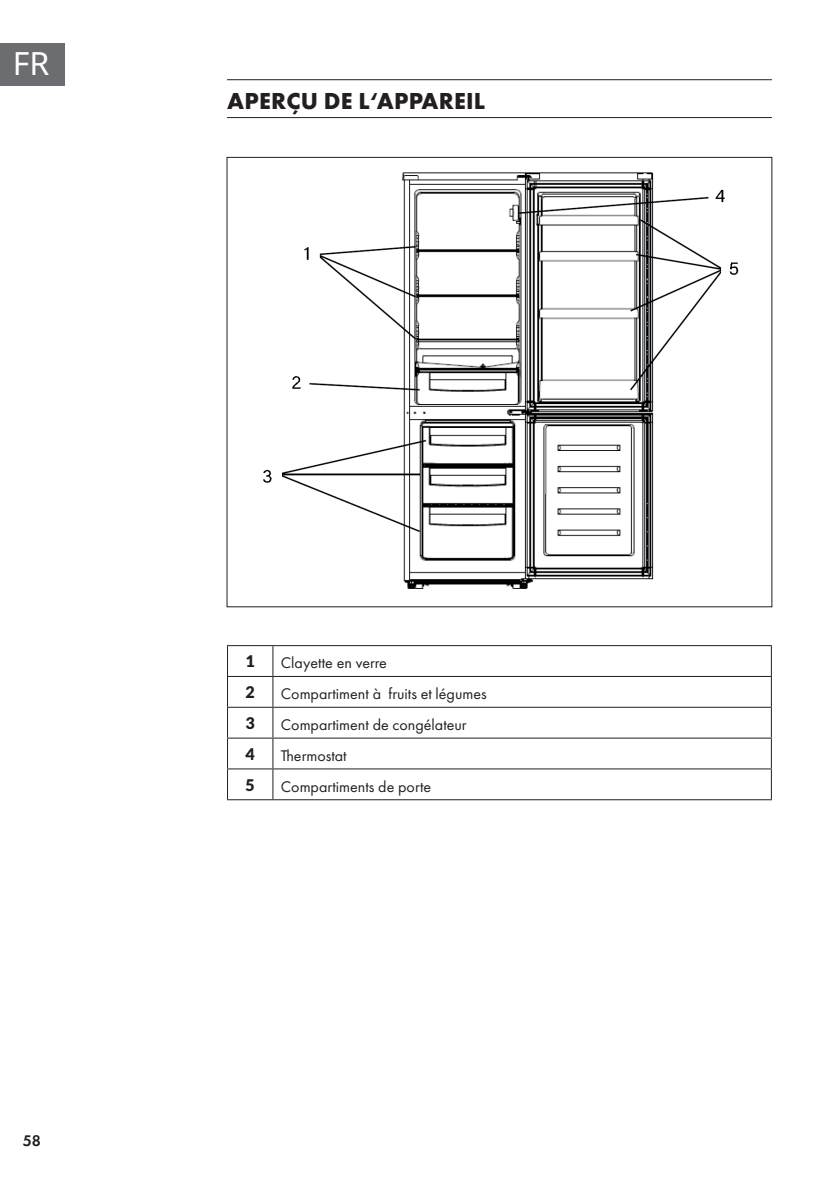
<style>
.page{position:relative;width:840px;height:1191px;background:#fff}
.page>*{position:absolute;margin:0;border:0;box-sizing:border-box;transform-origin:0 0}
.t1{font:32px "Noto Sans";color:#fff}
.t2{font:700 24px "Futura PTW08";letter-spacing:.01em;color:#231f20}
.t3{font:16px "Futura PTW08";color:#231f20}
.t4{font:900 16px "Lato";color:#231f20}
.t5{font:600 16px "Futura PTW08";color:#231f20}
</style>
<div class="page">
<div style="left:0;top:43px;width:65px;height:42px;background:#6c6d70"></div>
<hr style="left:227px;top:79px;width:544px;height:1px;background:#231f20">
<hr style="left:227px;top:117px;width:544px;height:1px;background:#231f20">
<hr style="left:227px;top:645px;width:46px;height:1px;background:#231f20">
<hr style="left:227px;top:646px;width:1px;height:30px;background:#231f20">
<hr style="left:273px;top:645px;width:498px;height:1px;background:#231f20">
<hr style="left:272px;top:646px;width:1px;height:30px;background:#231f20">
<hr style="left:770px;top:646px;width:1px;height:30px;background:#231f20">
<hr style="left:227px;top:676px;width:46px;height:1px;background:#231f20">
<hr style="left:227px;top:677px;width:1px;height:30px;background:#231f20">
<hr style="left:273px;top:676px;width:498px;height:1px;background:#231f20">
<hr style="left:272px;top:677px;width:1px;height:30px;background:#231f20">
<hr style="left:770px;top:677px;width:1px;height:30px;background:#231f20">
<hr style="left:227px;top:707px;width:46px;height:1px;background:#231f20">
<svg style="left:227px;top:708px;width:1px;height:29px"></svg>
<hr style="left:273px;top:707px;width:498px;height:1px;background:#231f20">
<svg style="left:272px;top:708px;width:1px;height:29px"></svg>
<svg style="left:770px;top:708px;width:1px;height:29px"></svg>
<hr style="left:227px;top:737px;width:46px;height:1px;background:#231f20">
<hr style="left:227px;top:738px;width:1px;height:30px;background:#231f20">
<hr style="left:273px;top:737px;width:498px;height:1px;background:#231f20">
<hr style="left:272px;top:738px;width:1px;height:30px;background:#231f20">
<hr style="left:770px;top:738px;width:1px;height:30px;background:#231f20">
<hr style="left:227px;top:768px;width:46px;height:1px;background:#231f20">
<hr style="left:227px;top:769px;width:1px;height:30px;background:#231f20">
<hr style="left:273px;top:768px;width:498px;height:1px;background:#231f20">
<hr style="left:272px;top:769px;width:1px;height:30px;background:#231f20">
<hr style="left:770px;top:769px;width:1px;height:30px;background:#231f20">
<hr style="left:227px;top:799px;width:46px;height:1px;background:#231f20">
<hr style="left:273px;top:799px;width:498px;height:1px;background:#231f20">
<img style="left:263px;top:172px;width:476px;height:417px">
<h1 class="t1" style="left:13px;top:41px;width:38px">FR</h1>
<h2 class="t2" style="left:227px;top:85px;width:259px">APERÇU DE L‘APPAREIL</h2>
<p class="t5" style="left:23px;top:1130px;width:20px">58</p>
<p class="t4" style="left:245px;top:652px;width:11px">1</p>
<p class="t3" style="left:281px;top:653px;width:107px">Clayette en verre</p>
<p class="t4" style="left:245px;top:683px;width:11px">2</p>
<p class="t3" style="left:281px;top:684px;width:207px">Compartiment à fruits et légumes</p>
<p class="t4" style="left:245px;top:714px;width:11px">3</p>
<p class="t3" style="left:281px;top:715px;width:187px">Compartiment de congélateur</p>
<p class="t4" style="left:245px;top:744px;width:11px">4</p>
<p class="t3" style="left:281px;top:746px;width:67px">Thermostat</p>
<p class="t4" style="left:245px;top:775px;width:11px">5</p>
<p class="t3" style="left:281px;top:777px;width:152px">Compartiments de porte</p>
</div>
